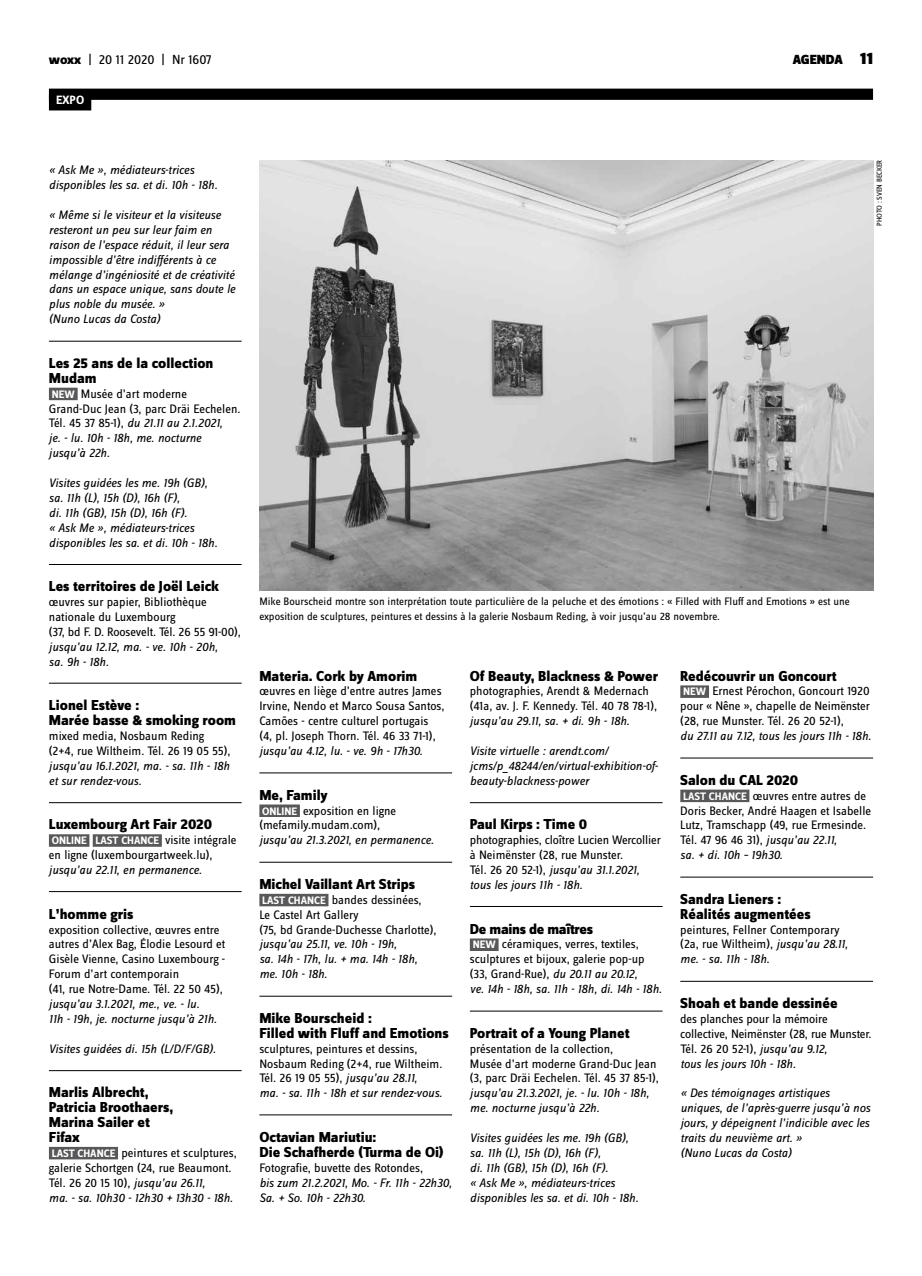
<style>
.page{position:relative;width:922px;height:1276px;background:#fff}
.page>*{position:absolute;margin:0;border:0;box-sizing:border-box;transform-origin:0 0}
.t1{font:800 15px/14.9px "Zine Sans Dis";color:#000}
.t2{font:800 15px "Zine Sans Dis";letter-spacing:-.02em;color:#000}
.t3{font:13.75px "Zine Sans Dis";color:#000}
.t4{font:900 13.75px "Zine Sans Dis";color:#000}
.t5{font:12.75px/14.9px "Zine Sans Dis";color:#000}
.t6{font:italic 12.75px/14.9px "Zine Sans Dis";color:#000}
.t7{font:700 12.5px "Zine Sans Dis";color:#fff}
.t8{font:11.25px/14.9px "Zine Sans Dis";color:#000}
.t9{font:700 11.25px "Zine Sans Dis";color:#fff}
.t10{font:7.5px "Zine Sans Dis";color:#000}
.s1{font-weight:800}
.s2{font-size:17.5px}
.s3{font-weight:700;font-size:11.25px;color:#fff}
.s4{font-style:italic}
.s5{font-weight:400;font-size:12.75px;color:#000}
</style>
<div class="page">
<hr style="left:49px;top:341px;width:192px;height:1px;background:#000">
<div style="left:49px;top:388px;width:29px;height:12px;background:#58585a"></div>
<hr style="left:49px;top:564px;width:192px;height:1px;background:#000">
<hr style="left:49px;top:683px;width:192px;height:1px;background:#000">
<hr style="left:49px;top:802px;width:192px;height:1px;background:#000">
<div style="left:49px;top:834px;width:40px;height:13px;background:#58585a"></div>
<div style="left:93px;top:834px;width:69px;height:13px;background:#58585a"></div>
<hr style="left:49px;top:891px;width:192px;height:1px;background:#000">
<hr style="left:49px;top:1070px;width:192px;height:1px;background:#000">
<div style="left:49px;top:1147px;width:69px;height:12px;background:#58585a"></div>
<hr style="left:259px;top:772px;width:193px;height:1px;background:#000">
<div style="left:259px;top:804px;width:41px;height:13px;background:#58585a"></div>
<hr style="left:259px;top:862px;width:193px;height:1px;background:#000">
<div style="left:259px;top:894px;width:69px;height:12px;background:#58585a"></div>
<hr style="left:259px;top:996px;width:193px;height:1px;background:#000">
<hr style="left:259px;top:1114px;width:193px;height:1px;background:#000">
<hr style="left:469px;top:802px;width:193px;height:1px;background:#000">
<hr style="left:469px;top:906px;width:193px;height:1px;background:#000">
<div style="left:469px;top:938px;width:29px;height:13px;background:#58585a"></div>
<hr style="left:469px;top:1011px;width:193px;height:1px;background:#000">
<div style="left:680px;top:685px;width:28px;height:13px;background:#58585a"></div>
<hr style="left:680px;top:758px;width:192px;height:1px;background:#000">
<div style="left:680px;top:789px;width:69px;height:13px;background:#58585a"></div>
<hr style="left:680px;top:877px;width:192px;height:1px;background:#000">
<hr style="left:680px;top:981px;width:192px;height:1px;background:#000">
<div style="left:49px;top:89px;width:823px;height:11px;background:#000"></div>
<div style="left:49px;top:94px;width:42px;height:16px;background:#000"></div>
<img style="left:259px;top:160px;width:613px;height:431px">
<p class="t3" style="left:49px;top:53px;width:164px"><span class="s1">woxx</span> | 20 11 2020 | Nr 1607</p>
<p class="t4" style="left:792px;top:52px;width:82px">AGENDA <span class="s2">11</span></p>
<p class="t7" style="left:56px;top:93px;width:30px">EXPO</p>
<p class="t6" style="left:49px;top:163px;width:170px">« Ask Me », médiateurs-trices disponibles les sa. et di. 10h - 18h.</p>
<p class="t6" style="left:49px;top:207px;width:188px">« Même si le visiteur et la visiteuse resteront un peu sur leur faim en raison de l’espace réduit, il leur sera impossible d’être indifférents à ce mélange d’ingéniosité et de créativité dans un espace unique, sans doute le plus noble du musée. »<br>(Nuno Lucas da Costa)</p>
<p class="t1" style="left:49px;top:356px;width:166px">Les 25 ans de la collection<br>Mudam</p>
<p class="t5" style="left:49px;top:386px;width:193px"><span class="s3">NEW</span> Musée d’art moderne<br>Grand-Duc Jean (3, parc Dräi Eechelen.<br>Tél. 45 37 85-1), <span class="s4">du 21.11 au 2.1.2021,<br>je. - lu. 10h - 18h, me. nocturne jusqu’à 22h.</span></p>
<p class="t6" style="left:49px;top:475px;width:170px">Visites guidées les me. 19h (GB), sa. 11h (L), 15h (D), 16h (F),<br>di. 11h (GB), 15h (D), 16h (F).<br>« Ask Me », médiateurs-trices disponibles les sa. et di. 10h - 18h.</p>
<p class="t1" style="left:49px;top:579px;width:172px">Les territoires de Joël Leick</p>
<p class="t5" style="left:49px;top:595px;width:193px">œuvres sur papier, Bibliothèque nationale du Luxembourg<br>(37, bd F. D. Roosevelt. Tél. 26 55 91-00),</p>
<p class="t6" style="left:49px;top:639px;width:170px">jusqu’au 12.12, ma. - ve. 10h - 20h, sa. 9h - 18h.</p>
<p class="t1" style="left:49px;top:699px;width:188px">Lionel Estève :<br>Marée basse &amp; smoking room</p>
<p class="t5" style="left:49px;top:729px;width:183px">mixed media, Nosbaum Reding (2+4, rue Wiltheim. Tél. 26 19 05 55),</p>
<p class="t6" style="left:49px;top:758px;width:182px">jusqu’au 16.1.2021, ma. - sa. 11h - 18h et sur rendez-vous.</p>
<p class="t1" style="left:49px;top:818px;width:165px">Luxembourg Art Fair 2020</p>
<p class="t9" style="left:52px;top:835px;width:186px">ONLINE LAST CHANCE <span class="s5">visite intégrale</span></p>
<p class="t5" style="left:49px;top:848px;width:165px">en ligne (luxembourgartweek.lu),</p>
<p class="t6" style="left:49px;top:862px;width:154px">jusqu’au 22.11, en permanence.</p>
<p class="t1" style="left:49px;top:907px;width:86px">L’homme gris</p>
<p class="t5" style="left:49px;top:922px;width:178px">exposition collective, œuvres entre autres d’Alex Bag, Élodie Lesourd et Gisèle Vienne, Casino Luxembourg - Forum d’art contemporain<br>(41, rue Notre-Dame. Tél. 22 50 45),</p>
<p class="t6" style="left:49px;top:996px;width:169px">jusqu’au 3.1.2021, me., ve. - lu.<br>11h - 19h, je. nocturne jusqu’à 21h.</p>
<p class="t6" style="left:49px;top:1041px;width:168px">Visites guidées di. 15h (L/D/F/GB).</p>
<p class="t1" style="left:49px;top:1085px;width:126px">Marlis Albrecht,<br>Patricia Broothaers,<br>Marina Sailer et<br>Fifax</p>
<p class="t5" style="left:49px;top:1145px;width:189px"><span class="s3">LAST CHANCE</span> peintures et sculptures, galerie Schortgen (24, rue Beaumont.<br>Tél. 26 20 15 10), <span class="s4">jusqu’au 26.11,<br>ma. - sa. 10h30 - 12h30 + 13h30 - 18h.</span></p>
<p class="t10" style="left:875px;top:226px;width:67px;rotate:-90deg">Photo : Sven Becker</p>
<p class="t8" style="left:259px;top:594px;width:591px">Mike Bourscheid montre son interprétation toute particulière de la peluche et des émotions : « Filled with Fluff and Emotions » est une exposition de sculptures, peintures et dessins à la galerie Nosbaum Reding, à voir jusqu’au 28 novembre.</p>
<p class="t1" style="left:259px;top:669px;width:159px">Materia. Cork by Amorim</p>
<p class="t5" style="left:259px;top:684px;width:187px">œuvres en liège d’entre autres James Irvine, Nendo et Marco Sousa Santos, Camões - centre culturel portugais<br>(4, pl. Joseph Thorn. Tél. 46 33 71-1),</p>
<p class="t6" style="left:259px;top:743px;width:165px">jusqu’au 4.12, lu. - ve. 9h - 17h30.</p>
<p class="t1" style="left:259px;top:788px;width:70px">Me, Family</p>
<p class="t5" style="left:259px;top:803px;width:138px"><span class="s3">ONLINE</span> exposition en ligne (mefamily.mudam.com),</p>
<p class="t6" style="left:259px;top:832px;width:176px">jusqu’au 21.3.2021, en permanence.</p>
<p class="t1" style="left:259px;top:877px;width:157px">Michel Vaillant Art Strips</p>
<p class="t5" style="left:259px;top:892px;width:178px"><span class="s3">LAST CHANCE</span> bandes dessinées,<br>Le Castel Art Gallery<br>(75, bd Grande-Duchesse Charlotte),</p>
<p class="t6" style="left:259px;top:937px;width:160px">jusqu’au 25.11, ve. 10h - 19h,<br>sa. 14h - 17h, lu. + ma. 14h - 18h, me. 10h - 18h.</p>
<p class="t1" style="left:259px;top:1011px;width:191px">Mike Bourscheid :<br>Filled with Fluff and Emotions</p>
<p class="t5" style="left:259px;top:1041px;width:184px">sculptures, peintures et dessins, Nosbaum Reding (2+4, rue Wiltheim.<br>Tél. 26 19 05 55), <span class="s4">jusqu’au 28.11,<br>ma. - sa. 11h - 18h et sur rendez-vous.</span></p>
<p class="t1" style="left:259px;top:1130px;width:186px">Octavian Mariutiu:<br>Die Schafherde (Turma de Oi)</p>
<p class="t5" style="left:259px;top:1160px;width:165px">Fotografie, buvette des Rotondes,</p>
<p class="t6" style="left:259px;top:1175px;width:194px">bis zum 21.2.2021, Mo. - Fr. 11h - 22h30,<br>Sa. + So. 10h - 22h30.</p>
<p class="t1" style="left:469px;top:669px;width:190px">Of Beauty, Blackness &amp; Power</p>
<p class="t5" style="left:469px;top:684px;width:189px">photographies, Arendt &amp; Medernach (41a, av. J. F. Kennedy. Tél. 40 78 78-1),</p>
<p class="t6" style="left:469px;top:713px;width:161px">jusqu’au 29.11, sa. + di. 9h - 18h.</p>
<p class="t6" style="left:469px;top:743px;width:190px">Visite virtuelle : arendt.com/ jcms/p_48244/en/virtual-exhibition-of&shy;beauty-blackness-power</p>
<p class="t1" style="left:469px;top:818px;width:119px">Paul Kirps : Time 0</p>
<p class="t5" style="left:469px;top:833px;width:192px">photographies, cloître Lucien Wercollier à Neimënster (28, rue Munster.<br>Tél. 26 20 52-1), <span class="s4">jusqu’au 31.1.2021, tous les jours 11h - 18h.</span></p>
<p class="t2" style="left:469px;top:920px;width:125px">De mains de maîtres</p>
<p class="t5" style="left:469px;top:937px;width:193px"><span class="s3">NEW</span> céramiques, verres, textiles, sculptures et bijoux, galerie pop-up (33, Grand-Rue), <span class="s4">du 20.11 au 20.12,<br>ve. 14h - 18h, sa. 11h - 18h, di. 14h - 18h.</span></p>
<p class="t1" style="left:469px;top:1026px;width:161px">Portrait of a Young Planet</p>
<p class="t5" style="left:469px;top:1041px;width:190px">présentation de la collection,<br>Musée d’art moderne Grand-Duc Jean (3, parc Dräi Eechelen. Tél. 45 37 85-1),</p>
<p class="t6" style="left:470px;top:1085px;width:181px">jusqu’au 21.3.2021, je. - lu. 10h - 18h, me. nocturne jusqu’à 22h.</p>
<p class="t6" style="left:470px;top:1130px;width:170px">Visites guidées les me. 19h (GB), sa. 11h (L), 15h (D), 16h (F),<br>di. 11h (GB), 15h (D), 16h (F).<br>« Ask Me », médiateurs-trices disponibles les sa. et di. 10h - 18h.</p>
<p class="t1" style="left:680px;top:669px;width:158px">Redécouvrir un Goncourt</p>
<p class="t5" style="left:680px;top:684px;width:191px;text-align:justify"><span class="s3">NEW</span> Ernest Pérochon, Goncourt 1920 pour « Nêne », chapelle de Neimënster (28, rue Munster. Tél. 26 20 52-1),</p>
<p class="t6" style="left:680px;top:728px;width:192px">du 27.11 au 7.12, tous les jours 11h - 18h.</p>
<p class="t1" style="left:680px;top:773px;width:119px">Salon du CAL 2020</p>
<p class="t5" style="left:680px;top:788px;width:192px"><span class="s3">LAST CHANCE</span> œuvres entre autres de<br>Doris Becker, André Haagen et Isabelle<br>Lutz, Tramschapp (49, rue Ermesinde.<br>Tél. 47 96 46 31), <span class="s4">jusqu’au 22.11,<br>sa. + di. 10h – 19h30.</span></p>
<p class="t1" style="left:680px;top:892px;width:132px">Sandra Lieners :<br>Réalités augmentées</p>
<p class="t5" style="left:680px;top:922px;width:169px">peintures, Fellner Contemporary (2a, rue Wiltheim), <span class="s4">jusqu’au 28.11, me. - sa. 11h - 18h.</span></p>
<p class="t1" style="left:680px;top:996px;width:159px">Shoah et bande dessinée</p>
<p class="t5" style="left:680px;top:1012px;width:193px">des planches pour la mémoire collective, Neimënster (28, rue Munster.<br>Tél. 26 20 52-1), <span class="s4">jusqu’au 9.12,<br>tous les jours 10h - 18h.</span></p>
<p class="t6" style="left:680px;top:1085px;width:191px">« Des témoignages artistiques uniques, de l’après-guerre jusqu’à nos jours, y dépeignent l’indicible avec les traits du neuvième art. »<br>(Nuno Lucas da Costa)</p>
</div>
